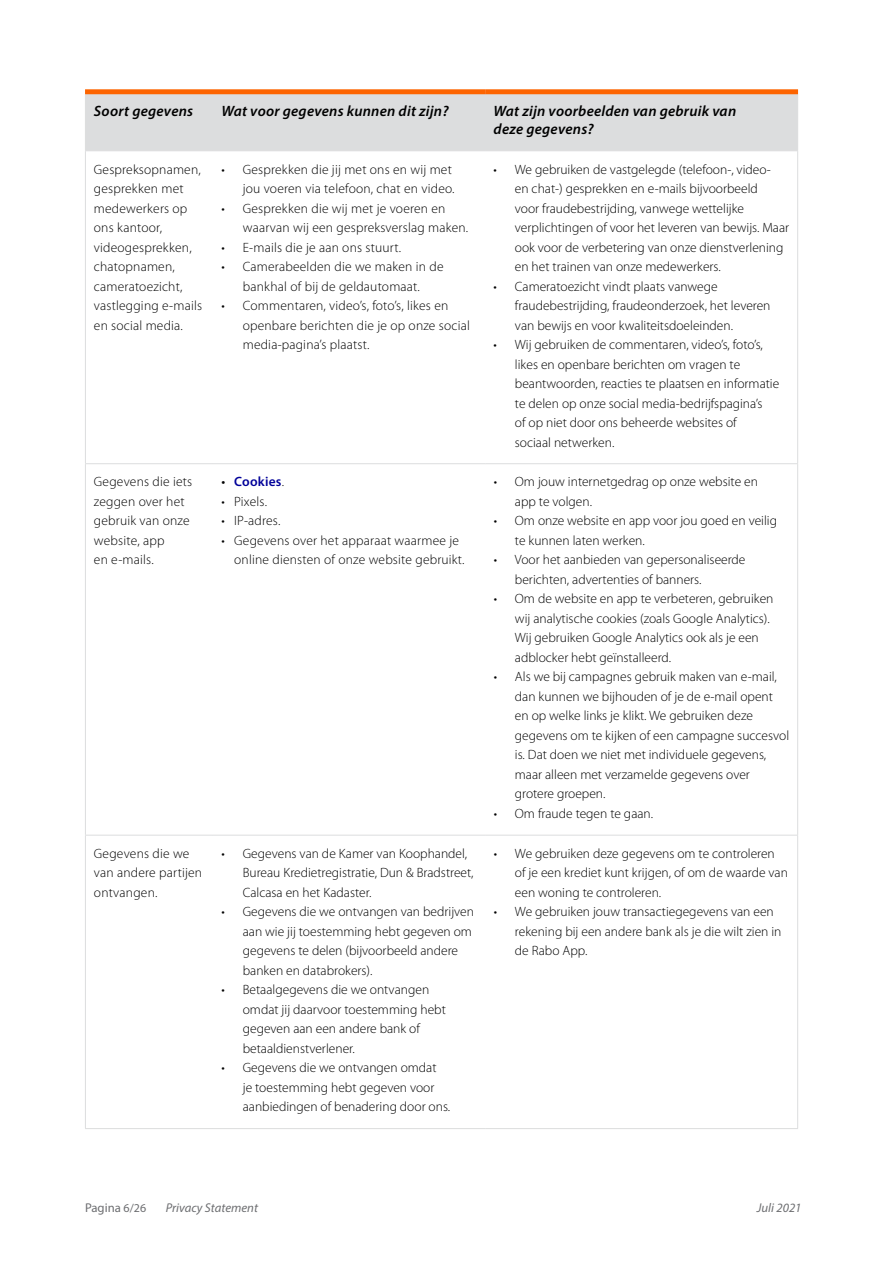
<style>
.page{position:relative;width:893px;height:1263px;background:#fff}
.page>*{position:absolute;margin:0;border:0;box-sizing:border-box;transform-origin:0 0}
.t1{font:italic 600 15px/18px "Myriad Pro";letter-spacing:.015em;color:#000}
.t2{font:300 13.5px/19.5px "Myriad Pro";color:#000}
.t3{font:600 13.5px "Myriad Pro";letter-spacing:.015em;color:#009}
.t4{font:italic 12.75px "Myriad Pro";color:#6d6e71}
.t5{font:12.75px "Myriad Pro";color:#6d6e71}
.s1{font-weight:400;color:#000}
.s2{font-weight:300;color:#000}
.s3{font-size:12px}
</style>
<div class="page">
<div style="left:86px;top:94px;width:711px;height:56px;background:#dcddde"></div>
<hr style="left:85px;top:151px;width:1px;height:312px;background:#dcddde">
<hr style="left:797px;top:151px;width:1px;height:312px;background:#dcddde">
<hr style="left:85px;top:94px;width:1px;height:56px;background:#dcddde">
<hr style="left:797px;top:94px;width:1px;height:56px;background:#dcddde">
<hr style="left:85px;top:150px;width:128px;height:1px;background:#dcddde">
<hr style="left:213px;top:150px;width:272px;height:1px;background:#dcddde">
<hr style="left:485px;top:150px;width:313px;height:1px;background:#dcddde">
<hr style="left:85px;top:463px;width:128px;height:1px;background:#dcddde">
<hr style="left:85px;top:464px;width:1px;height:371px;background:#dcddde">
<hr style="left:213px;top:463px;width:272px;height:1px;background:#dcddde">
<hr style="left:485px;top:463px;width:313px;height:1px;background:#dcddde">
<hr style="left:797px;top:464px;width:1px;height:371px;background:#dcddde">
<hr style="left:85px;top:835px;width:128px;height:1px;background:#dcddde">
<hr style="left:85px;top:835px;width:1px;height:293px;background:#dcddde">
<hr style="left:213px;top:835px;width:272px;height:1px;background:#dcddde">
<hr style="left:485px;top:835px;width:313px;height:1px;background:#dcddde">
<hr style="left:797px;top:835px;width:1px;height:293px;background:#dcddde">
<hr style="left:85px;top:1128px;width:128px;height:1px;background:#dcddde">
<hr style="left:213px;top:1128px;width:272px;height:1px;background:#dcddde">
<hr style="left:485px;top:1128px;width:313px;height:1px;background:#dcddde">
<div style="left:85px;top:89px;width:128px;height:5px;background:#fd6400"></div>
<div style="left:213px;top:89px;width:272px;height:5px;background:#fd6400"></div>
<div style="left:485px;top:89px;width:313px;height:5px;background:#fd6400"></div>
<p class="t1" style="left:94px;top:101px;width:101px">Soort gegevens</p>
<p class="t1" style="left:221px;top:101px;width:229px">Wat voor gegevens kunnen dit zijn?</p>
<p class="t1" style="left:494px;top:101px;width:244px">Wat zijn voorbeelden van gebruik van deze gegevens?</p>
<p class="t2" style="left:94px;top:160px;width:110px">Gespreksopnamen, gesprekken met medewerkers op ons kantoor, videogesprekken, chatopnamen, cameratoezicht, vastlegging e-mails en social media.</p>
<p class="t2" style="left:221px;top:160px;width:235px;text-align:right">• Gesprekken die jij met ons en wij met jou voeren via telefoon, chat en video.</p>
<p class="t2" style="left:515px;top:160px;width:276px;text-indent:-21px">• We gebruiken de vastgelegde (telefoon-, video-<br>en chat-) gesprekken en e-mails bijvoorbeeld<br>voor fraudebestrijding, vanwege wettelijke verplichtingen of voor het leveren van bewijs. Maar ook voor de verbetering van onze dienstverlening en het trainen van onze medewerkers.</p>
<p class="t2" style="left:515px;top:276px;width:257px;text-indent:-21px">• Cameratoezicht vindt plaats vanwege fraudebestrijding, fraudeonderzoek, het leveren van bewijs en voor kwaliteitsdoeleinden.</p>
<p class="t2" style="left:515px;top:335px;width:266px;text-indent:-21px">• Wij gebruiken de commentaren, video’s, foto’s, likes en openbare berichten om vragen te beantwoorden, reacties te plaatsen en informatie te delen op onze social media-bedrijfspagina’s<br>of op niet door ons beheerde websites of<br>sociaal netwerken.</p>
<p class="t2" style="left:243px;top:199px;width:227px;text-indent:-21px">• Gesprekken die wij met je voeren en waarvan wij een gespreksverslag maken.</p>
<p class="t2" style="left:221px;top:238px;width:181px">• E-mails die je aan ons stuurt.</p>
<p class="t2" style="left:221px;top:257px;width:224px;text-align:center">• Camerabeelden die we maken in de bankhal of bij de geldautomaat.</p>
<p class="t2" style="left:243px;top:296px;width:229px;text-indent:-21px">• Commentaren, video’s, foto’s, likes en openbare berichten die je op onze social media-pagina’s plaatst.</p>
<p class="t2" style="left:94px;top:472px;width:100px">Gegevens die iets zeggen over het gebruik van onze website, app<br>en e-mails.</p>
<p class="t3" style="left:221px;top:473px;width:64px"><span class="s1">•</span> Cookies<span class="s2">.</span></p>
<p class="t2" style="left:221px;top:492px;width:47px">• Pixels.</p>
<p class="t2" style="left:221px;top:511px;width:60px">• IP-adres.</p>
<p class="t2" style="left:234px;top:531px;width:232px;text-indent:-13px">• Gegevens over het apparaat waarmee je online diensten of onze website gebruikt.</p>
<p class="t2" style="left:94px;top:844px;width:110px">Gegevens die we van andere partijen ontvangen.</p>
<p class="t2" style="left:243px;top:844px;width:232px;text-indent:-21px">• Gegevens van de Kamer van Koophandel,<br>Bureau Kredietregistratie, Dun &amp; Bradstreet,<br>Calcasa en het Kadaster.</p>
<p class="t2" style="left:243px;top:902px;width:233px;text-indent:-21px">• Gegevens die we ontvangen van bedrijven aan wie jij toestemming hebt gegeven om gegevens te delen (bijvoorbeeld andere banken en databrokers).</p>
<p class="t2" style="left:243px;top:980px;width:205px;text-indent:-21px">• Betaalgegevens die we ontvangen omdat jij daarvoor toestemming hebt gegeven aan een andere bank of betaaldienstverlener.</p>
<p class="t2" style="left:243px;top:1058px;width:209px;text-indent:-21px">• Gegevens die we ontvangen omdat<br>je toestemming hebt gegeven voor aanbiedingen of benadering door ons.</p>
<p class="t2" style="left:515px;top:472px;width:245px;text-indent:-21px">• Om jouw internetgedrag op onze website en app te volgen.</p>
<p class="t2" style="left:515px;top:511px;width:264px;text-indent:-21px">• Om onze website en app voor jou goed en veilig te kunnen laten werken.</p>
<p class="t2" style="left:515px;top:550px;width:232px;text-indent:-21px">• Voor het aanbieden van gepersonaliseerde berichten, advertenties of banners.</p>
<p class="t2" style="left:515px;top:589px;width:260px;text-indent:-21px">• Om de website en app te verbeteren, gebruiken wij analytische cookies (zoals Google Analytics).<br>Wij gebruiken Google Analytics ook als je een adblocker hebt geïnstalleerd.</p>
<p class="t2" style="left:515px;top:667px;width:276px;text-indent:-21px">• Als we bij campagnes gebruik maken van e-mail, dan kunnen we bijhouden of je de e-mail opent en op welke links je klikt. We gebruiken deze gegevens om te kijken of een campagne succesvol is. Dat doen we niet met individuele gegevens, maar alleen met verzamelde gegevens over grotere groepen.</p>
<p class="t2" style="left:494px;top:804px;width:161px">• Om fraude tegen te gaan.</p>
<p class="t2" style="left:515px;top:843px;width:275px;text-indent:-21px">• We gebruiken deze gegevens om te controleren of je een krediet kunt krijgen, of om de waarde van een woning te controleren.</p>
<p class="t2" style="left:515px;top:902px;width:268px;text-indent:-21px">• We gebruiken jouw transactiegegevens van een rekening bij een andere bank als je die wilt zien in de Rabo App.</p>
<p class="t5" style="left:85px;top:1200px;width:63px">Pagina <span class="s3">6/26</span></p>
<p class="t4" style="left:166px;top:1200px;width:94px">Privacy Statement</p>
<p class="t4" style="left:757px;top:1200px;width:46px">Juli 2021</p>
</div>
